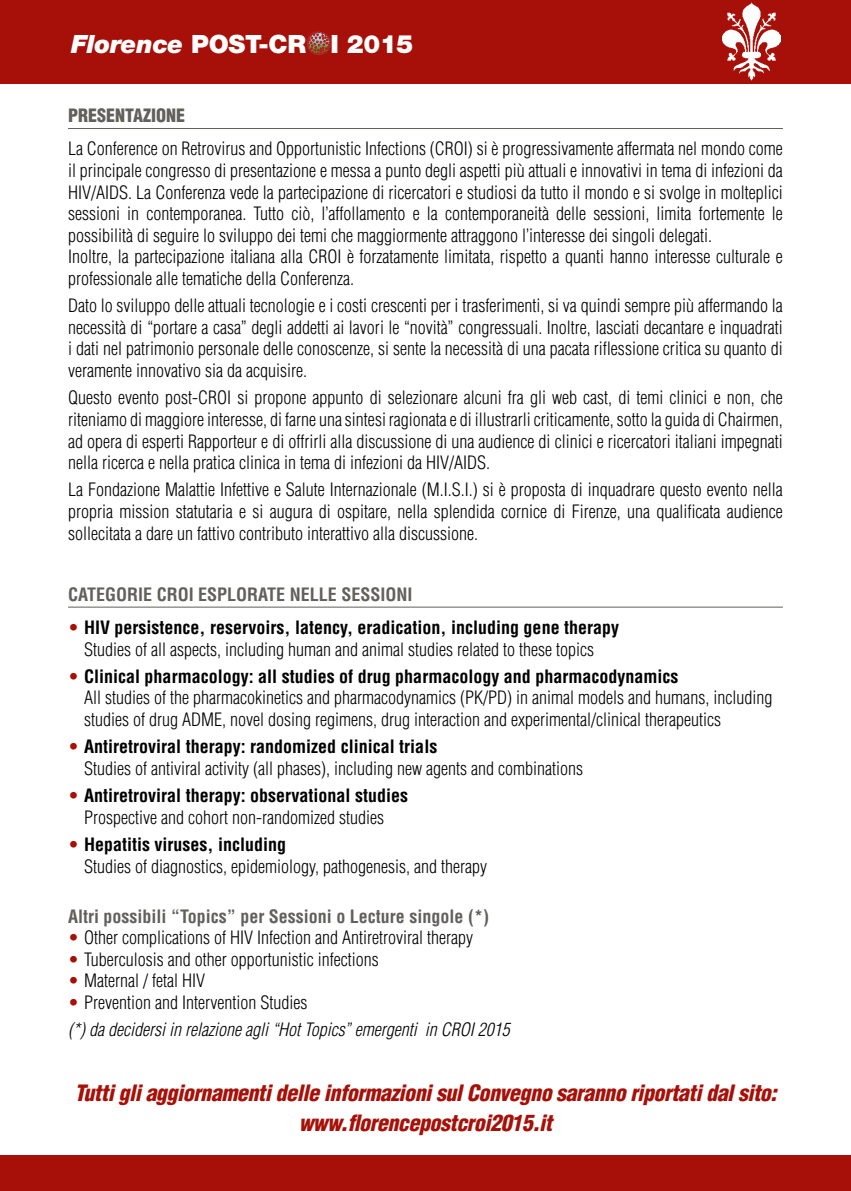
<style>
.page{position:relative;width:851px;height:1191px;background:#fff}
.page>*{position:absolute;margin:0;border:0;box-sizing:border-box;transform-origin:0 0}
.t1{font:900 25.2px "Helvetica Neue";letter-spacing:-.01em;color:#fff}
.t2{font:italic 900 condensed 22px/30px "Helvetica";letter-spacing:-.02em;color:#a71008;text-align:center}
.t3{font:300 condensed 18px/21.6px "Helvetica";color:#000}
.t4{font:italic 300 condensed 18px/27.2px "Helvetica";color:#000}
.t5{font:700 condensed 18px "Helvetica";color:#61605b}
.t6{font:700 condensed 18px/21.6px "Helvetica";color:#000;text-align:center}
.t7{font:900 condensed 18px "Helvetica";color:#61605b}
.s1{font-style:italic}
.s2{color:#a71008}
.s3{font-weight:700}
.s4{font-weight:300;color:#a71008}
.s5{font-weight:300}
.s6{font-style:normal;color:#a71008}
.s7{font-style:normal}
</style>
<div class="page">
<div style="left:0;top:0;width:850px;height:83px;background:#a71008"></div>
<div style="left:0;top:1155px;width:850px;height:36px;background:#a71008"></div>
<img style="left:722px;top:2px;width:58px;height:78px">
<svg style="left:307px;top:31px;width:24px;height:24px"></svg>
<hr style="left:68px;top:128px;width:714px;height:1px;background:#61605b">
<hr style="left:68px;top:606px;width:714px;height:1px;background:#61605b">
<h1 class="t1" style="left:71px;top:29px;width:344px"><span class="s1">Florence</span> POST-CR I 2015</h1>
<p class="t7" style="left:68px;top:104px;width:119px">PRESENTAZIONE</p>
<p class="t3" style="left:68px;top:138px;width:716px">La Conference on Retrovirus and Opportunistic Infections (CROI) si è progressivamente affermata nel mondo come il principale congresso di presentazione e messa a punto degli aspetti più attuali e innovativi in tema di infezioni da HIV/AIDS. La Conferenza vede la partecipazione di ricercatori e studiosi da tutto il mondo e si svolge in molteplici sessioni in contemporanea. Tutto ciò, l’affollamento e la contemporaneità delle sessioni, limita fortemente le possibilità di seguire lo sviluppo dei temi che maggiormente attraggono l’interesse dei singoli delegati.<br>Inoltre, la partecipazione italiana alla CROI è forzatamente limitata, rispetto a quanti hanno interesse culturale e professionale alle tematiche della Conferenza.</p>
<p class="t3" style="left:68px;top:295px;width:716px;text-align:justify">Dato lo sviluppo delle attuali tecnologie e i costi crescenti per i trasferimenti, si va quindi sempre più affermando la necessità di “portare a casa” degli addetti ai lavori le “novità” congressuali. Inoltre, lasciati decantare e inquadrati i dati nel patrimonio personale delle conoscenze, si sente la necessità di una pacata riflessione critica su quanto di veramente innovativo sia da acquisire.</p>
<p class="t3" style="left:68px;top:387px;width:716px;text-align:justify">Questo evento post-CROI si propone appunto di selezionare alcuni fra gli web cast, di temi clinici e non, che riteniamo di maggiore interesse, di farne una sintesi ragionata e di illustrarli criticamente, sotto la guida di Chairmen, ad opera di esperti Rapporteur e di offrirli alla discussione di una audience di clinici e ricercatori italiani impegnati nella ricerca e nella pratica clinica in tema di infezioni da HIV/AIDS.</p>
<p class="t3" style="left:68px;top:479px;width:716px;text-align:justify">La Fondazione Malattie Infettive e Salute Internazionale (M.I.S.I.) si è proposta di inquadrare questo evento nella propria mission statutaria e si augura di ospitare, nella splendida cornice di Firenze, una qualificata audience sollecitata a dare un fattivo contributo interattivo alla discussione.</p>
<p class="t5" style="left:68px;top:583px;width:346px">CATEGORIE CROI ESPLORATE NELLE SESSIONI</p>
<p class="t3" style="left:68px;top:616px;width:552px;text-align:center"><span class="s2">•</span> <span class="s3">HIV persistence, reservoirs, latency, eradication, including gene therapy<br></span>Studies of all aspects, including human and animal studies related to these topics</p>
<p class="t3" style="left:84px;top:665px;width:689px;text-indent:-16px"><span class="s2">•</span> <span class="s3">Clinical pharmacology: all studies of drug pharmacology and pharmacodynamics<br></span>All studies of the pharmacokinetics and pharmacodynamics (PK/PD) in animal models and humans, including studies of drug ADME, novel dosing regimens, drug interaction and experimental/clinical therapeutics</p>
<p class="t3" style="left:84px;top:736px;width:500px;text-indent:-16px"><span class="s2">•</span> <span class="s3">Antiretroviral therapy: randomized clinical trials<br></span>Studies of antiviral activity (all phases), including new agents and combinations</p>
<p class="t6" style="left:68px;top:784px;width:341px"><span class="s4">•</span> Antiretroviral therapy: observational studies<br><span class="s5">Prospective and cohort non-randomized studies</span></p>
<p class="t3" style="left:84px;top:833px;width:404px;text-indent:-16px"><span class="s2">•</span> <span class="s3">Hepatitis viruses, including<br></span>Studies of diagnostics, epidemiology, pathogenesis, and therapy</p>
<p class="t5" style="left:68px;top:905px;width:422px">Altri possibili “Topics” per Sessioni o Lecture singole (*)</p>
<p class="t3" style="left:68px;top:926px;width:406px"><span class="s2">•</span> Other complications of HIV Infection and Antiretroviral therapy</p>
<p class="t3" style="left:68px;top:948px;width:312px"><span class="s2">•</span> Tuberculosis and other opportunistic infections</p>
<p class="t3" style="left:68px;top:970px;width:138px"><span class="s2">•</span> Maternal / fetal HIV</p>
<p class="t4" style="left:68px;top:988px;width:443px"><span class="s6">•</span> <span class="s7">Prevention and Intervention Studies<br></span>(*) da decidersi in relazione agli “Hot Topics” emergenti in CROI 2015</p>
<p class="t2" style="left:74px;top:1077px;width:703px">Tutti gli aggiornamenti delle informazioni sul Convegno saranno riportati dal sito: www.florencepostcroi2015.it</p>
</div>
